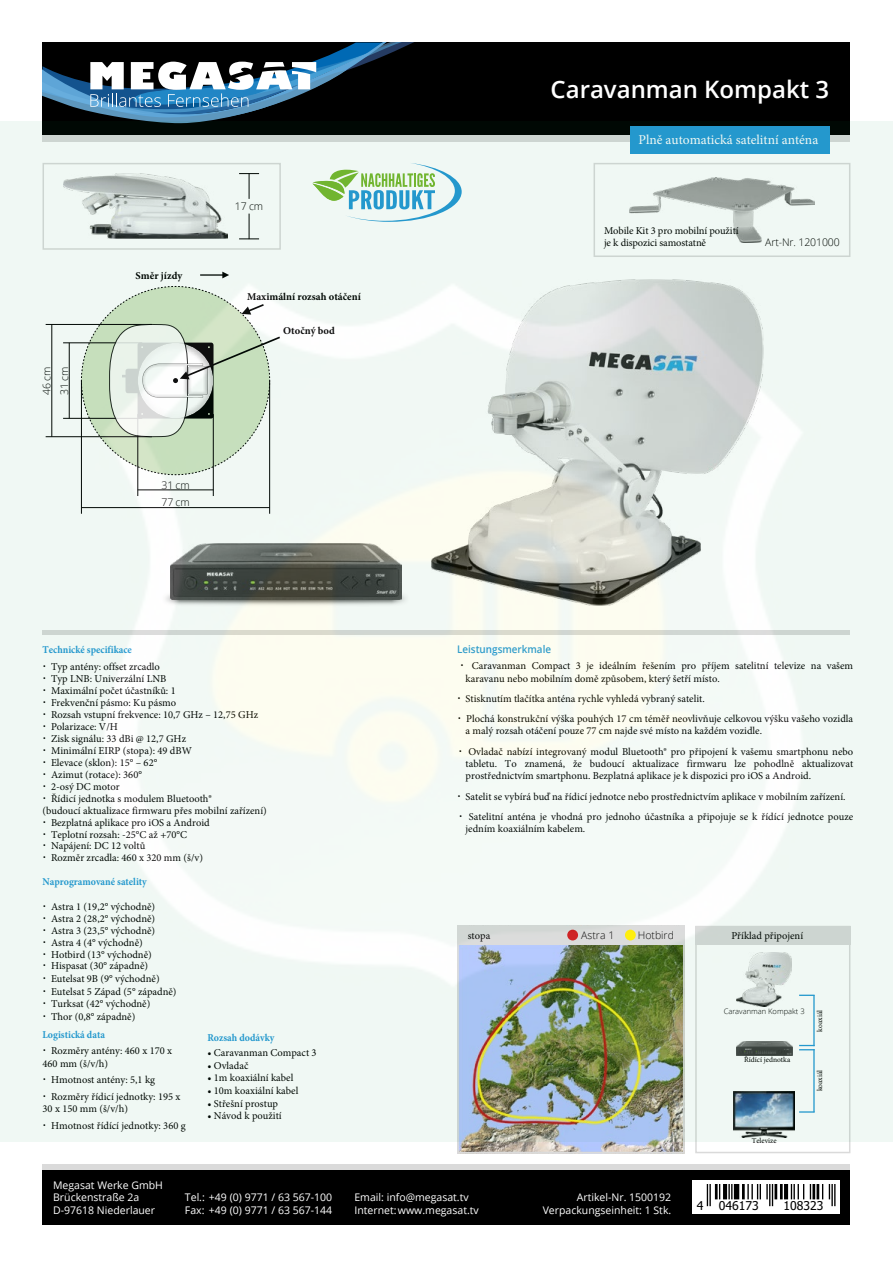
<style>
.page{position:relative;width:893px;height:1263px;background:#fff}
.page>*{position:absolute;margin:0;border:0;box-sizing:border-box;transform-origin:0 0}
.t1{font:600 24px "Open Sans";color:#fff}
.t2{font:13.5px "Minion Pro";color:#fff}
.t3{font:12.15px "Tahoma";color:#000}
.t4{font:10.5px/12px "Minion Pro";color:#000}
.t5{font:10.5px/12.6px "Open Sans";color:#fff}
.t6{font:700 10.5px "Minion Pro";color:#2699d6;scale:.94 1}
.t7{font:300 10.5px/17.4px "Open Sans";color:#000}
.t8{font:700 10.5px "Minion Pro";color:#000}
.t9{font:600 10.5px "Open Sans";color:#2699d6;scale:.94 1}
.t10{font:7.5px "Minion Pro";color:#000}
.t11{font:300 7.5px "Open Sans";color:#000}
.s1{font-family:"Open Sans";font-weight:300}
.s2{font-weight:700;color:#2699d6}
</style>
<div class="page">
<div style="left:43px;top:43px;width:807px;height:92px;background:#000"></div>
<div style="left:43px;top:1164px;width:807px;height:6px;background:#dadada"></div>
<div style="left:43px;top:1170px;width:807px;height:54px;background:#000"></div>
<svg style="left:43px;top:43px;width:369px;height:78px"></svg>
<img style="left:460px;top:1142px;width:222px;height:8px">
<div style="left:692px;top:1181px;width:148px;height:33px;background:#fff"></div>
<svg style="left:706px;top:1184px;width:129px;height:23px"></svg>
<svg style="left:707px;top:1184px;width:1px;height:22px"></svg>
<hr style="left:709px;top:1184px;width:2px;height:22px;background:#000">
<hr style="left:715px;top:1184px;width:3px;height:15px;background:#000">
<svg style="left:719px;top:1184px;width:1px;height:15px"></svg>
<hr style="left:723px;top:1184px;width:4px;height:15px;background:#000">
<svg style="left:728px;top:1184px;width:4px;height:15px"></svg>
<div style="left:734px;top:1184px;width:5px;height:15px;background:#000"></div>
<hr style="left:742px;top:1184px;width:3px;height:15px;background:#000">
<svg style="left:747px;top:1184px;width:26px;height:22px"></svg>
<hr style="left:774px;top:1184px;width:3px;height:15px;background:#000">
<hr style="left:780px;top:1184px;width:3px;height:15px;background:#000">
<hr style="left:784px;top:1184px;width:4px;height:15px;background:#000">
<svg style="left:791px;top:1184px;width:13px;height:15px"></svg>
<svg style="left:810px;top:1184px;width:1px;height:15px"></svg>
<hr style="left:812px;top:1184px;width:3px;height:15px;background:#000">
<hr style="left:816px;top:1184px;width:3px;height:15px;background:#000">
<svg style="left:822px;top:1184px;width:1px;height:15px"></svg>
<svg style="left:829px;top:1184px;width:6px;height:22px"></svg>
<img style="left:0;top:121px;width:893px;height:1021px">
<h1 class="t1" style="left:550px;top:73px;width:280px">Caravanman Kompakt 3</h1>
<p class="t7" style="left:38px;top:395px;width:30px;rotate:-90deg">46 cm<br>31 cm</p>
<p class="t8" style="left:136px;top:269px;width:48px">Směr jízdy</p>
<p class="t7" style="left:235px;top:197px;width:30px">17 cm</p>
<p class="t8" style="left:247px;top:290px;width:115px">Maximální rozsah otáčení</p>
<p class="t8" style="left:283px;top:324px;width:53px">Otočný bod</p>
<p class="t7" style="left:161px;top:476px;width:30px">31 cm</p>
<p class="t7" style="left:161px;top:494px;width:30px">77 cm</p>
<p class="t6" style="left:43px;top:643px;width:97px">Technické specifikace</p>
<p class="t4" style="left:43px;top:660px;width:119px"><span class="s1">•</span> Typ antény: offset zrcadlo</p>
<p class="t4" style="left:43px;top:672px;width:125px"><span class="s1">•</span> Typ LNB: Univerzální LNB</p>
<p class="t4" style="left:43px;top:684px;width:135px"><span class="s1">•</span> Maximální počet účastníků: 1</p>
<p class="t4" style="left:43px;top:696px;width:135px"><span class="s1">•</span> Frekvenční pásmo: Ku pásmo</p>
<p class="t4" style="left:43px;top:708px;width:217px"><span class="s1">•</span> Rozsah vstupní frekvence: 10,7 GHz – 12,75 GHz</p>
<p class="t4" style="left:43px;top:720px;width:77px"><span class="s1">•</span> Polarizace: V/H</p>
<p class="t4" style="left:43px;top:732px;width:145px"><span class="s1">•</span> Zisk signálu: 33 dBi @ 12,7 GHz</p>
<p class="t4" style="left:43px;top:744px;width:151px"><span class="s1">•</span> Minimální EIRP (stopa): 49 dBW</p>
<p class="t4" style="left:43px;top:756px;width:116px"><span class="s1">•</span> Elevace (sklon): 15° – 62°</p>
<p class="t4" style="left:43px;top:768px;width:101px"><span class="s1">•</span> Azimut (rotace): 360°</p>
<p class="t4" style="left:43px;top:780px;width:79px"><span class="s1">•</span> 2-osý DC motor</p>
<p class="t4" style="left:43px;top:792px;width:226px"><span class="s1">•</span> Řídicí jednotka s modulem Bluetooth®<br>(budoucí aktualizace firmwaru přes mobilní zařízení)</p>
<p class="t4" style="left:43px;top:816px;width:169px"><span class="s1">•</span> Bezplatná aplikace pro iOS a Android</p>
<p class="t4" style="left:43px;top:828px;width:146px"><span class="s1">•</span> Teplotní rozsah: -25°C až +70°C</p>
<p class="t4" style="left:43px;top:840px;width:104px"><span class="s1">•</span> Napájení: DC 12 voltů</p>
<p class="t4" style="left:43px;top:852px;width:162px"><span class="s1">•</span> Rozměr zrcadla: 460 x 320 mm (š/v)</p>
<p class="t6" style="left:43px;top:875px;width:113px">Naprogramované satelity</p>
<p class="t4" style="left:43px;top:900px;width:114px"><span class="s1">•</span> Astra 1 (19,2° východně)</p>
<p class="t4" style="left:43px;top:912px;width:114px"><span class="s1">•</span> Astra 2 (28,2° východně)</p>
<p class="t4" style="left:43px;top:924px;width:114px"><span class="s1">•</span> Astra 3 (23,5° východně)</p>
<p class="t4" style="left:43px;top:936px;width:102px"><span class="s1">•</span> Astra 4 (4° východně)</p>
<p class="t4" style="left:43px;top:948px;width:111px"><span class="s1">•</span> Hotbird (13° východně)</p>
<p class="t4" style="left:43px;top:960px;width:107px"><span class="s1">•</span> Hispasat (30° západně)</p>
<p class="t4" style="left:43px;top:972px;width:119px"><span class="s1">•</span> Eutelsat 9B (9° východně)</p>
<p class="t4" style="left:43px;top:985px;width:135px"><span class="s1">•</span> Eutelsat 5 Západ (5° západně)</p>
<p class="t4" style="left:43px;top:997px;width:109px"><span class="s1">•</span> Turksat (42° východně)</p>
<p class="t4" style="left:43px;top:1006px;width:94px;line-height:18.6px"><span class="s1">•</span> Thor (0,8° západně)<br><span class="s2">Logistická data</span></p>
<p class="t4" style="left:43px;top:1044px;width:131px;line-height:12.6px"><span class="s1">•</span> Rozměry antény: 460 x 170 x<br>460 mm (š/v/h)</p>
<p class="t4" style="left:43px;top:1074px;width:114px"><span class="s1">•</span> Hmotnost antény: 5,1 kg</p>
<p class="t4" style="left:43px;top:1089px;width:139px;line-height:12.6px"><span class="s1">•</span> Rozměry řídicí jednotky: 195 x<br>30 x 150 mm (š/v/h)</p>
<p class="t4" style="left:43px;top:1119px;width:145px"><span class="s1">•</span> Hmotnost řídící jednotky: 360 g</p>
<p class="t6" style="left:207px;top:1031px;width:73px">Rozsah dodávky</p>
<p class="t4" style="left:207px;top:1046px;width:111px">• Caravanman Compact 3</p>
<p class="t4" style="left:207px;top:1059px;width:43px">• Ovladač</p>
<p class="t4" style="left:207px;top:1072px;width:87px">• 1m koaxiální kabel</p>
<p class="t4" style="left:207px;top:1084px;width:92px">• 10m koaxiální kabel</p>
<p class="t4" style="left:207px;top:1097px;width:72px">• Střešní prostup</p>
<p class="t4" style="left:207px;top:1109px;width:76px">• Návod k použití</p>
<p class="t2" style="left:638px;top:132px;width:181px">Plně automatická satelitní anténa</p>
<p class="t4" style="left:604px;top:224px;width:136px">Mobile Kit 3 pro mobilní použití je k dispozici samostatně</p>
<p class="t7" style="left:765px;top:234px;width:76px">Art-Nr. 1201000</p>
<p class="t9" style="left:457px;top:642px;width:102px">Leistungsmerkmale</p>
<p class="t4" style="left:466px;top:659px;width:389px;line-height:12.5px;text-indent:-5px"><span class="s1">•</span> Caravanman Compact 3 je ideálním řešením pro příjem satelitní televize na vašem karavanu nebo mobilním domě způsobem, který šetří místo.</p>
<p class="t4" style="left:457px;top:693px;width:249px"><span class="s1">•</span> Stisknutím tlačítka anténa rychle vyhledá vybraný satelit.</p>
<p class="t4" style="left:466px;top:713px;width:389px;text-indent:-8px"><span class="s1">•</span> Plochá konstrukční výška pouhých 17 cm téměř neovlivňuje celkovou výšku vašeho vozidla a malý rozsah otáčení pouze 77 cm najde své místo na každém vozidle.</p>
<p class="t4" style="left:466px;top:745px;width:389px;text-align:justify;text-indent:-7px"><span class="s1">•</span> Ovladač nabízí integrovaný modul Bluetooth® pro připojení k vašemu smartphonu nebo tabletu. To znamená, že budoucí aktualizace firmwaru lze pohodlně aktualizovat prostřednictvím smartphonu. Bezplatná aplikace je k dispozici pro iOS a Android.</p>
<p class="t4" style="left:457px;top:790px;width:390px"><span class="s1">•</span> Satelit se vybírá buď na řídicí jednotce nebo prostřednictvím aplikace v mobilním zařízení.</p>
<p class="t4" style="left:466px;top:810px;width:389px;line-height:12.5px;text-indent:-7px"><span class="s1">•</span> Satelitní anténa je vhodná pro jednoho účastníka a připojuje se k řídící jednotce pouze jedním koaxiálním kabelem.</p>
<p class="t4" style="left:468px;top:929px;width:24px">stopa</p>
<p class="t7" style="left:581px;top:926px;width:35px">Astra 1</p>
<p class="t7" style="left:638px;top:926px;width:38px">Hotbird</p>
<p class="t4" style="left:731px;top:929px;width:73px">Příklad připojení</p>
<p class="t11" style="left:724px;top:1006px;width:83px">Caravanman Kompakt 3</p>
<p class="t10" style="left:744px;top:1055px;width:48px">Řídící jednotka</p>
<p class="t10" style="left:815px;top:1031px;width:23px;rotate:-90deg">koaxiál</p>
<p class="t10" style="left:815px;top:1091px;width:23px;rotate:-90deg">koaxiál</p>
<p class="t10" style="left:752px;top:1136px;width:26px">Televize</p>
<p class="t5" style="left:53px;top:1178px;width:111px">Megasat Werke GmbH<br>Brückenstraße 2a<br>D-97618 Niederlauer</p>
<p class="t5" style="left:185px;top:1191px;width:149px">Tel.: +49 (0) 9771 / 63 567-100<br>Fax: +49 (0) 9771 / 63 567-144</p>
<p class="t5" style="left:354px;top:1191px;width:126px">Email: info@megasat.tv<br>Internet:www.megasat.tv</p>
<p class="t5" style="left:577px;top:1191px;width:96px">Artikel-Nr. 1500192</p>
<p class="t5" style="left:543px;top:1203px;width:130px">Verpackungseinheit: 1 Stk.</p>
<p class="t3" style="left:697px;top:1197px;width:8px">4</p>
<p class="t3" style="left:719px;top:1197px;width:41px">046173</p>
<p class="t3" style="left:783px;top:1197px;width:41px">108323</p>
</div>
